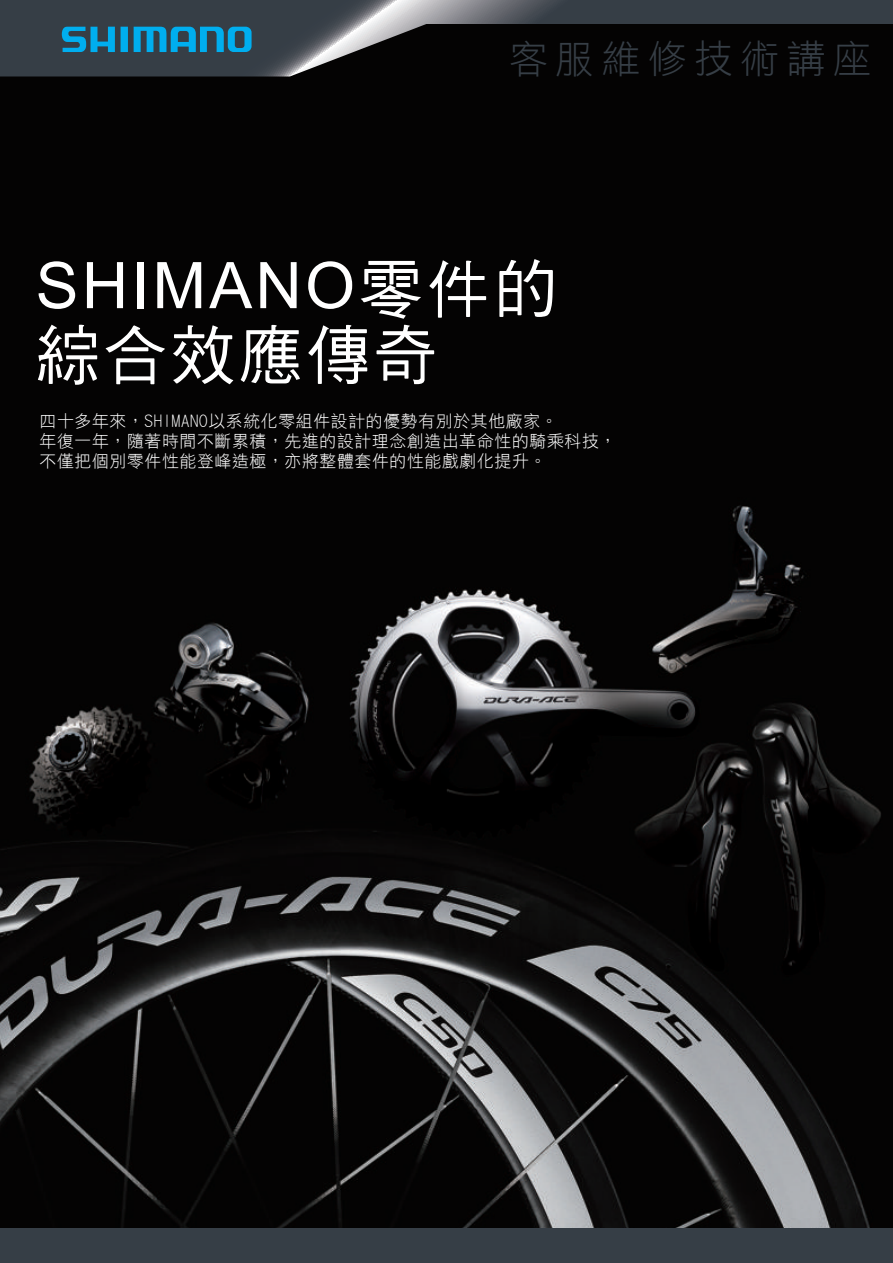
<style>
.page{position:relative;width:893px;height:1263px;background:#fff}
.page>*{position:absolute;margin:0;border:0;box-sizing:border-box;transform-origin:0 0}
.t1{font:64.35px "Arial";letter-spacing:.05em;color:#fff}
.t2{font:64.35px "DF Hei W5 WIN BF";letter-spacing:.05em;color:#fff}
.t3{font:38.55px "DF Hei W3 WIN BF";letter-spacing:.2em;color:#363e46}
.t4{font:16.8px/20.1px "DF Hei W3 WIN BF";letter-spacing:.045em;color:#fff}
.s1{font-family:"DF Hei W5 WIN BF"}
</style>
<div class="page">
<div style="left:0;top:0;width:893px;height:1227px;background:#040303"></div>
<svg style="left:0;top:0;width:893px;height:77px"></svg>
<svg style="left:62px;top:27px;width:190px;height:25px;background:#167ea8"></svg>
<div style="left:0;top:1227px;width:893px;height:36px;background:#363e46"></div>
<img style="left:0;top:505px;width:893px;height:723px">
<h2 class="t3" style="left:509px;top:39px;width:364px">客服維修技術講座</h2>
<h1 class="t1" style="left:36px;top:243px;width:524px">SHIMANO<span class="s1">零件的</span></h1>
<h1 class="t2" style="left:36px;top:323px;width:403px">綜合效應傳奇</h1>
<p class="t4" style="left:40px;top:411px;width:578px">四十多年來，SHIMANO以系統化零組件設計的優勢有別於其他廠家。<br>年復一年，隨著時間不斷累積，先進的設計理念創造出革命性的騎乘科技，不僅把個別零件性能登峰造極，亦將整體套件的性能戲劇化提升。</p>
</div>
